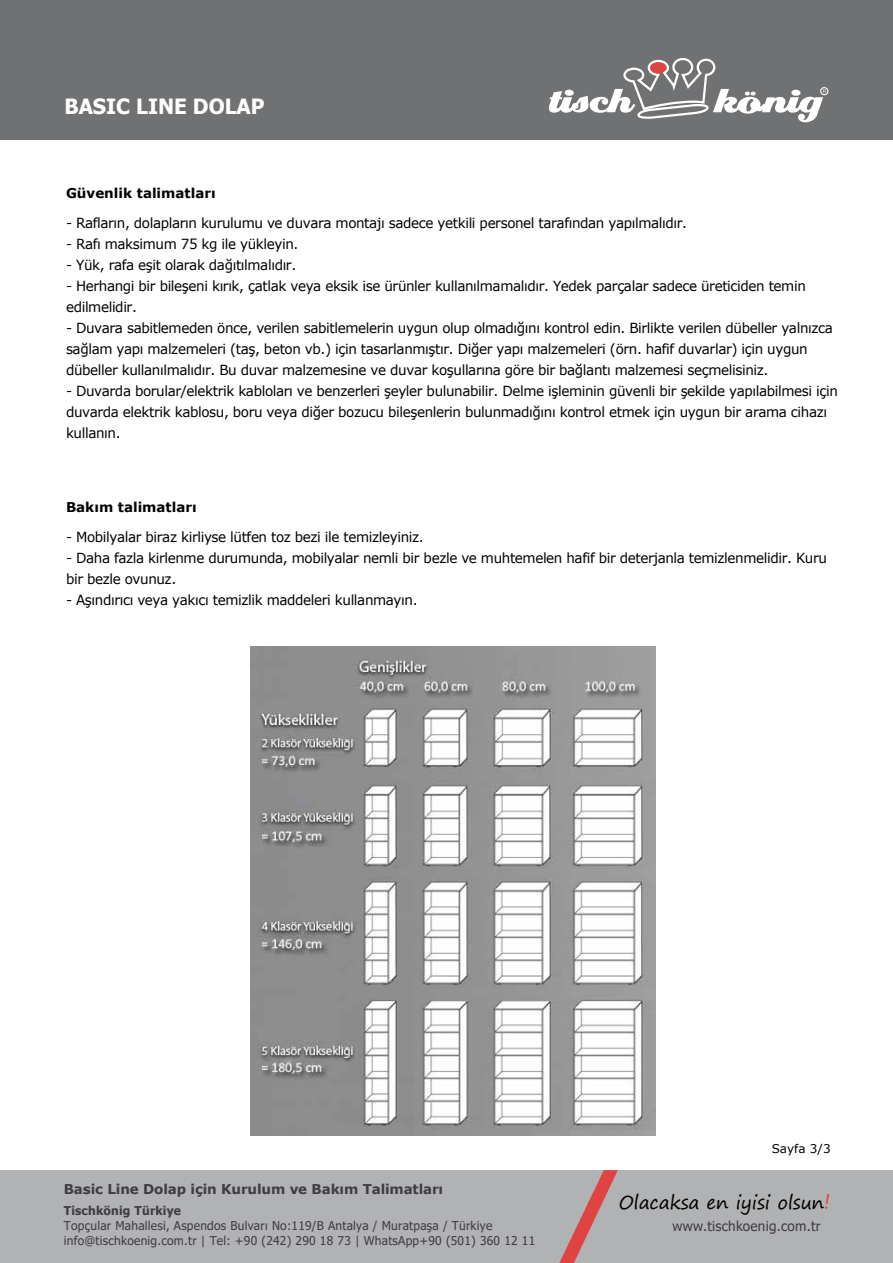
<style>
.page{position:relative;width:893px;height:1263px;background:#fff}
.page>*{position:absolute;margin:0;border:0;box-sizing:border-box;transform-origin:0 0}
.t1{font:700 21px "Tahoma";color:#fff}
.t2{font:18.75px "Segoe Print";letter-spacing:-.01em;color:#000}
.t3{font:13.95px/21px "Verdana";letter-spacing:-.03em;color:#000}
.t4{font:13.65px "Tahoma";letter-spacing:.02em;color:#3e3d40}
.t5{font:700 13.5px "Verdana";letter-spacing:-.01em;color:#3e3d40}
.t6{font:700 13.5px "Verdana";color:#000}
.t7{font:12.15px/15px "Tahoma";letter-spacing:.02em;color:#3e3d40}
.t8{font:700 12.15px "Tahoma";letter-spacing:.02em;color:#3e3d40}
.t9{font:12px "Verdana";color:#000}
.s1{font-size:21px;color:#df4443}
</style>
<div class="page">
<div style="left:0;top:0;width:893px;height:140px;background:#707172"></div>
<div style="left:820px;top:87px;width:8px;height:8px;border:1px solid #fff;border-radius:50%"></div>
<svg style="left:549px;top:58px;width:277px;height:64px"></svg>
<div style="left:0;top:1171px;width:893px;height:92px;background:#b1b2b4"></div>
<svg style="left:559px;top:1170px;width:59px;height:93px"></svg>
<img style="left:250px;top:646px;width:405px;height:489px">
<h1 class="t1" style="left:64px;top:91px;width:202px">BASIC LINE DOLAP</h1>
<p class="t6" style="left:66px;top:183px;width:151px">Güvenlik talimatları</p>
<p class="t3" style="left:66px;top:212px;width:623px">- Rafların, dolapların kurulumu ve duvara montajı sadece yetkili personel tarafından yapılmalıdır.</p>
<p class="t3" style="left:66px;top:233px;width:234px">- Rafı maksimum 75 kg ile yükleyin.</p>
<p class="t3" style="left:66px;top:254px;width:232px">- Yük, rafa eşit olarak dağıtılmalıdır.</p>
<p class="t3" style="left:66px;top:275px;width:741px">- Herhangi bir bileşeni kırık, çatlak veya eksik ise ürünler kullanılmamalıdır. Yedek parçalar sadece üreticiden temin edilmelidir.</p>
<p class="t3" style="left:66px;top:317px;width:768px">- Duvara sabitlemeden önce, verilen sabitlemelerin uygun olup olmadığını kontrol edin. Birlikte verilen dübeller yalnızca sağlam yapı malzemeleri (taş, beton vb.) için tasarlanmıştır. Diğer yapı malzemeleri (örn. hafif duvarlar) için uygun dübeller kullanılmalıdır. Bu duvar malzemesine ve duvar koşullarına göre bir bağlantı malzemesi seçmelisiniz.</p>
<p class="t3" style="left:66px;top:380px;width:773px">- Duvarda borular/elektrik kabloları ve benzerleri şeyler bulunabilir. Delme işleminin güvenli bir şekilde yapılabilmesi için duvarda elektrik kablosu, boru veya diğer bozucu bileşenlerin bulunmadığını kontrol etmek için uygun bir arama cihazı kullanın.</p>
<p class="t6" style="left:66px;top:498px;width:132px">Bakım talimatları</p>
<p class="t3" style="left:66px;top:526px;width:359px">- Mobilyalar biraz kirliyse lütfen toz bezi ile temizleyiniz.</p>
<p class="t3" style="left:66px;top:547px;width:762px">- Daha fazla kirlenme durumunda, mobilyalar nemli bir bezle ve muhtemelen hafif bir deterjanla temizlenmelidir. Kuru bir bezle ovunuz.</p>
<p class="t3" style="left:66px;top:589px;width:353px">- Aşındırıcı veya yakıcı temizlik maddeleri kullanmayın.</p>
<p class="t9" style="left:772px;top:1140px;width:60px">Sayfa 3/3</p>
<p class="t5" style="left:64px;top:1179px;width:381px">Basic Line Dolap için Kurulum ve Bakım Talimatları</p>
<h2 class="t2" style="left:619px;top:1186px;width:213px">Olacaksa en iyisi olsun<span class="s1">!</span></h2>
<p class="t8" style="left:64px;top:1202px;width:119px">Tischkönig Türkiye</p>
<p class="t7" style="left:64px;top:1218px;width:473px">Topçular Mahallesi, Aspendos Bulvarı No:119/B Antalya / Muratpaşa / Türkiye info@tischkoenig.com.tr | Tel: +90 (242) 290 18 73 | WhatsApp+90 (501) 360 12 11</p>
<p class="t4" style="left:673px;top:1217px;width:150px">www.tischkoenig.com.tr</p>
</div>
